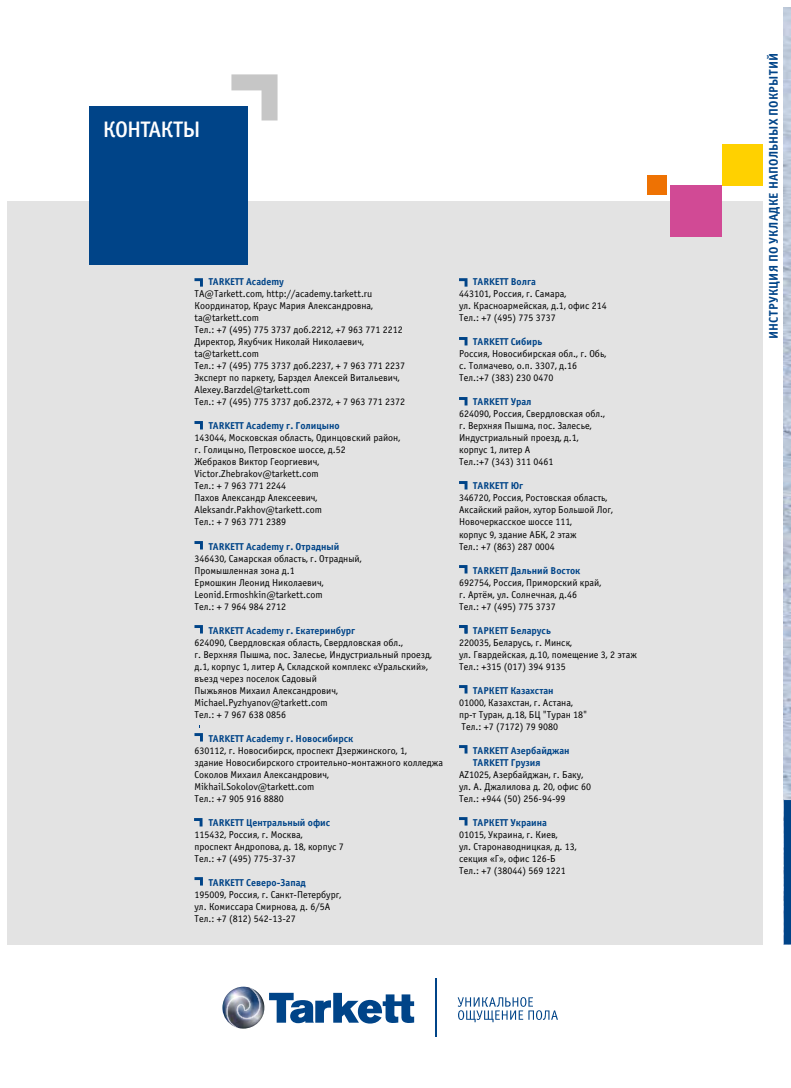
<style>
.page{position:relative;width:791px;height:1088px;background:#fff}
.page>*{position:absolute;margin:0;border:0;box-sizing:border-box;transform-origin:0 0}
.t1{font:22.5px "Officina Sans Medium ITC";letter-spacing:-.035em;color:#fff}
.t2{font:12.5px "Officina Sans Bold ITC";color:#048}
.t3{font:10px/12px "Officina Sans Book ITC";color:#000}
.t4{font:10px/12px "Officina Sans Bold ITC";color:#048}
</style>
<div class="page">
<div style="left:7px;top:201px;width:755px;height:743px;background:#e3e3e3"></div>
<img style="left:783px;top:7px;width:7px;height:793px">
<svg style="left:783px;top:800px;width:7px;height:144px"></svg>
<div style="left:670px;top:185px;width:51px;height:52px;background:#d14a95"></div>
<div style="left:721px;top:144px;width:41px;height:41px;background:#ffd100"></div>
<div style="left:646px;top:175px;width:20px;height:20px;background:#ee7203"></div>
<svg style="left:194px;top:818px;width:8px;height:8px"></svg>
<svg style="left:194px;top:278px;width:9px;height:9px"></svg>
<svg style="left:194px;top:421px;width:9px;height:8px"></svg>
<svg style="left:194px;top:541px;width:9px;height:8px"></svg>
<svg style="left:194px;top:625px;width:9px;height:8px"></svg>
<svg style="left:194px;top:733px;width:9px;height:8px"></svg>
<svg style="left:194px;top:877px;width:9px;height:8px"></svg>
<svg style="left:459px;top:278px;width:8px;height:9px"></svg>
<svg style="left:459px;top:337px;width:8px;height:8px"></svg>
<svg style="left:459px;top:397px;width:8px;height:8px"></svg>
<svg style="left:459px;top:481px;width:8px;height:8px"></svg>
<svg style="left:459px;top:565px;width:8px;height:8px"></svg>
<svg style="left:459px;top:625px;width:8px;height:8px"></svg>
<svg style="left:459px;top:685px;width:8px;height:8px"></svg>
<svg style="left:459px;top:745px;width:8px;height:8px"></svg>
<svg style="left:459px;top:817px;width:8px;height:8px"></svg>
<svg style="left:269px;top:993px;width:145px;height:30px"></svg>
<hr style="left:434px;top:978px;width:2px;height:59px;background:#048">
<svg style="left:457px;top:997px;width:100px;height:25px"></svg>
<img style="left:222px;top:995px;width:42px;height:26px">
<img style="left:226px;top:987px;width:34px;height:41px">
<div style="left:89px;top:106px;width:158px;height:159px;background:#048"></div>
<svg style="left:231px;top:74px;width:46px;height:46px"></svg>
<h1 class="t1" style="left:103px;top:116px;width:99px">КОНТАКТЫ</h1>
<p class="t4" style="left:208px;top:276px;width:77px">TARKETT Academy</p>
<p class="t3" style="left:194px;top:288px;width:212px">TA@Tarkett.com, http://academy.tarkett.ru Координатор, Краус Мария Александровна, ta@tarkett.com<br>Тел.: +7 (495) 775 3737 доб.2212, +7 963 771 2212<br>Директор, Якубчик Николай Николаевич, ta@tarkett.com<br>Тел.: +7 (495) 775 3737 доб.2237, + 7 963 771 2237<br>Эксперт по паркету, Барздел Алексей Витальевич, Alexey.Barzdel@tarkett.com<br>Тел.: +7 (495) 775 3737 доб.2372, + 7 963 771 2372</p>
<p class="t4" style="left:208px;top:420px;width:132px">TARKETT Academy г. Голицыно</p>
<p class="t3" style="left:194px;top:432px;width:207px">143044, Московская область, Одинцовский район, г. Голицыно, Петровское шоссе, д.52<br>Жебраков Виктор Георгиевич,<br>Victor.Zhebrakov@tarkett.com<br>Тел.: + 7 963 771 2244<br>Пахов Александр Алексеевич,<br>Aleksandr.Pakhov@tarkett.com<br>Тел.: + 7 963 771 2389</p>
<p class="t4" style="left:208px;top:540px;width:132px">TARKETT Academy г. Отрадный</p>
<p class="t3" style="left:194px;top:552px;width:168px">346430, Самарская область, г. Отрадный,<br>Промышленная зона д.1<br>Ермошкин Леонид Николаевич,<br>Leonid.Ermoshkin@tarkett.com<br>Тел.: + 7 964 984 2712</p>
<p class="t4" style="left:208px;top:624px;width:148px">TARKETT Academy г. Екатеринбург</p>
<p class="t3" style="left:194px;top:636px;width:239px">624090, Свердловская область, Свердловская обл.,<br>г. Верхняя Пышма, пос. Залесье, Индустриальный проезд, д.1, корпус 1, литер А, Складской комплекс «Уральский», въезд через поселок Садовый<br>Пыжьянов Михаил Александрович, Michael.Pyzhyanov@tarkett.com<br>Тел.: + 7 967 638 0856</p>
<p class="t4" style="left:208px;top:732px;width:146px">TARKETT Academy г. Новосибирск</p>
<p class="t3" style="left:194px;top:744px;width:250px">630112, г. Новосибирск, проспект Дзержинского, 1,<br>здание Новосибирского строительно-монтажного колледжа Соколов Михаил Александрович, Mikhail.Sokolov@tarkett.com<br>Тел.: +7 905 916 8880</p>
<p class="t4" style="left:208px;top:816px;width:123px">TARKETT Центральный офис</p>
<p class="t3" style="left:194px;top:828px;width:151px">115432, Россия, г. Москва,<br>проспект Андропова, д. 18, корпус 7<br>Тел.: +7 (495) 775-37-37</p>
<p class="t4" style="left:208px;top:876px;width:99px">TARKETT Северо-Запад</p>
<p class="t3" style="left:194px;top:888px;width:148px">195009, Россия, г. Санкт-Петербург, ул. Комиссара Смирнова, д. 6/5А<br>Тел.: +7 (812) 542-13-27</p>
<p class="t4" style="left:473px;top:276px;width:64px">TARKETT Волга</p>
<p class="t3" style="left:459px;top:288px;width:149px">443101, Россия, г. Самара,<br>ул. Красноармейская, д.1, офис 214<br>Тел.: +7 (495) 775 3737</p>
<p class="t4" style="left:473px;top:336px;width:71px">TARKETT Сибирь</p>
<p class="t3" style="left:459px;top:348px;width:149px">Россия, Новосибирская обл., г. Обь, с. Толмачево, о.п. 3307, д.16<br>Тел.:+7 (383) 230 0470</p>
<p class="t4" style="left:473px;top:396px;width:60px">TARKETT Урал</p>
<p class="t3" style="left:459px;top:408px;width:147px">624090, Россия, Свердловская обл., г. Верхняя Пышма, пос. Залесье,<br>Индустриальный проезд, д.1, корпус 1, литер А<br>Тел.:+7 (343) 311 0461</p>
<p class="t4" style="left:473px;top:480px;width:51px">TARKETT Юг</p>
<p class="t3" style="left:459px;top:492px;width:155px">346720, Россия, Ростовская область,<br>Аксайский район, хутор Большой Лог,<br>Новочеркасское шоссе 111,<br>корпус 9, здание АБК, 2 этаж<br>Тел.: +7 (863) 287 0004</p>
<p class="t4" style="left:473px;top:564px;width:108px">TARKETT Дальний Восток</p>
<p class="t3" style="left:459px;top:576px;width:144px">692754, Россия, Приморский край, г. Артём, ул. Солнечная, д.46<br>Тел.: +7 (495) 775 3737</p>
<p class="t4" style="left:473px;top:624px;width:79px">ТАРКЕТТ Беларусь</p>
<p class="t3" style="left:459px;top:636px;width:179px">220035, Беларусь, г. Минск,<br>ул. Гвардейская, д.10, помещение 3, 2 этаж<br>Тел.: +315 (017) 394 9135</p>
<p class="t4" style="left:473px;top:684px;width:82px">ТАРКЕТТ Казахстан</p>
<p class="t3" style="left:459px;top:696px;width:130px">01000, Казахстан, г. Астана, пр-т Туран, д.18, БЦ "Туран 18"<br>Тел.: +7 (7172) 79 9080</p>
<p class="t4" style="left:473px;top:744px;width:98px">TARKETT Азербайджан<br>TARKETT Грузия</p>
<p class="t3" style="left:459px;top:768px;width:133px">AZ1025, Азербайджан, г. Баку, ул. А. Джалилова д. 20, офис 60<br>Тел.: +944 (50) 256-94-99</p>
<p class="t4" style="left:473px;top:816px;width:75px">ТАРКЕТТ Украина</p>
<p class="t3" style="left:459px;top:828px;width:119px">01015, Украина, г. Киев,<br>ул. Старонаводницкая, д. 13, секция «Г», офис 126-Б<br>Тел.: +7 (38044) 569 1221</p>
<p class="t2" style="left:765px;top:339px;width:287px;rotate:-90deg">Инструкция по укладке напольных покрытий</p>
</div>
